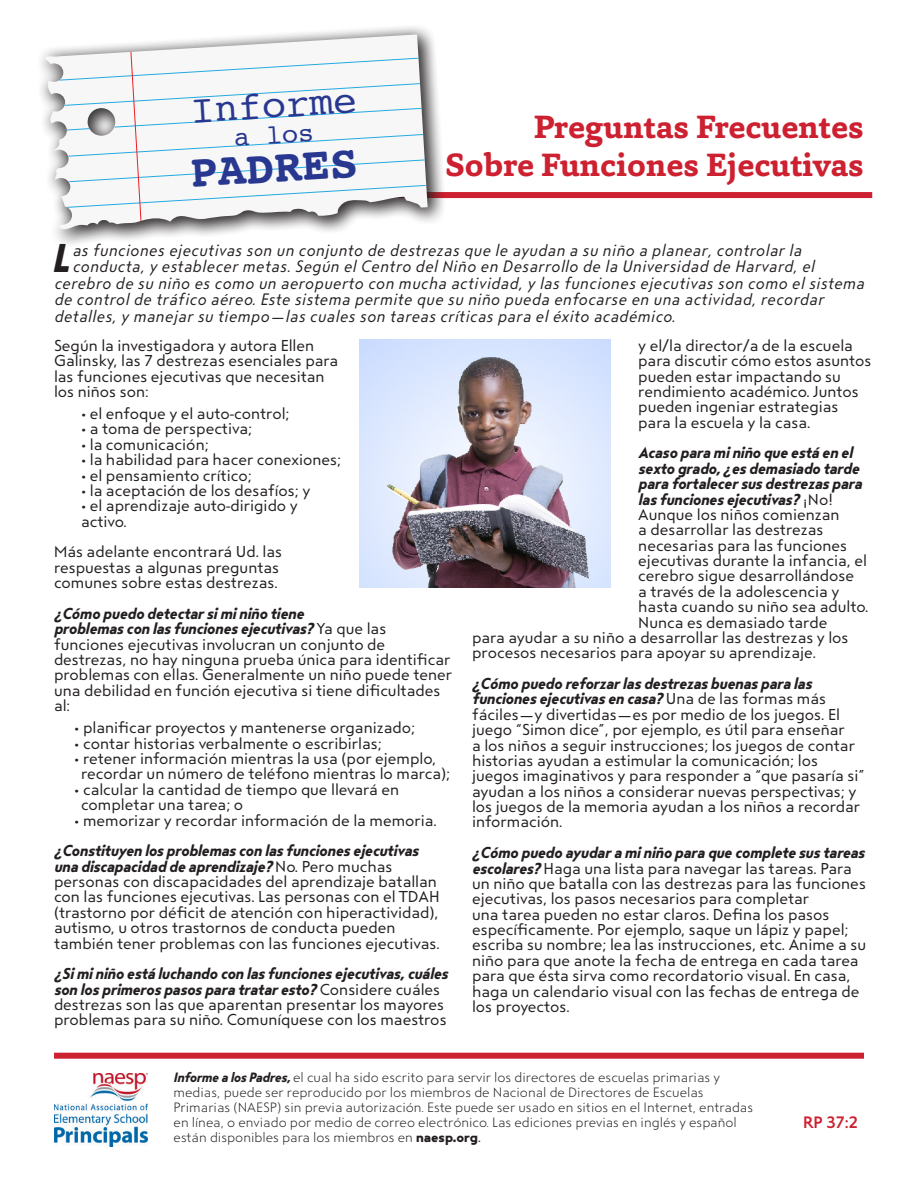
<style>
.page{position:relative;width:918px;height:1188px;background:#fff}
.page>*{position:absolute;margin:0;border:0;box-sizing:border-box;transform-origin:0 0}
.t1{font:700 46.8px "Courier";color:#283890}
.opening_para-short{font:40.05px "Steagal Bo It";color:#231f20}
.t2{font:39.6px "Courier";color:#283890}
.t3{font:700 33px "Capita";color:#cd2030}
.t4{font:26.85px "Courier";color:#283890}
.opening_para-short-2{font:16.5px "Steagal Re It";letter-spacing:.04em;color:#231f20}
.t5{font:16.5px "Steagal Me";color:#cd2030}
.Subheader{font:15.75px/15.3px "Steagal Re";color:#231f20}
.Subheader-2{font:15.75px "Steagal Bo It";color:#231f20}
.t6{font:13.5px/15px "Steagal Li";color:#231f20}
.s1{font-family:"Steagal Bo It"}
.s2{font-family:"Steagal Re"}
.s3{font-family:"Steagal Bo"}
</style>
<div class="page">
<div style="left:76px;top:192px;width:796px;height:6px;background:#cd2030"></div>
<div style="left:54px;top:1053px;width:810px;height:6px;background:#cd2030"></div>
<div style="left:36px;top:24px;width:411px;height:224px;background:#231f20;opacity:.75"></div>
<svg style="left:45px;top:34px;width:383px;height:195px"></svg>
<svg style="left:59px;top:58px;width:367px;height:150px"></svg>
<svg style="left:131px;top:51px;width:10px;height:170px"></svg>
<img style="left:54px;top:1074px;width:94px;height:73px">
<img style="left:360px;top:339px;width:250px;height:249px">
<p class="t2" style="left:189px;top:80px;width:168px;rotate:-4deg">Informe</p>
<p class="t4" style="left:232px;top:117px;width:82px;rotate:-4deg">a los</p>
<p class="t1" style="left:187px;top:135px;width:170px;rotate:-4deg">PADRES</p>
<p class="t3" style="left:534px;top:105px;width:331px">Preguntas Frecuentes</p>
<p class="t3" style="left:445px;top:143px;width:420px">Sobre Funciones Ejecutivas</p>
<p class="opening_para-short" style="left:52px;top:236px;width:18px">L</p>
<p class="opening_para-short-2" style="left:72px;top:241px;width:730px">as funciones ejecutivas son un conjunto de destrezas que le ayudan a su niño a planear, controlar la</p>
<p class="opening_para-short-2" style="left:72px;top:257px;width:743px">conducta, y establecer metas. Según el Centro del Niño en Desarrollo de la Universidad de Harvard, el</p>
<p class="opening_para-short-2" style="left:54px;top:274px;width:812px">cerebro de su niño es como un aeropuerto con mucha actividad, y las funciones ejecutivas son como el sistema</p>
<p class="opening_para-short-2" style="left:54px;top:290px;width:771px">de control de tráfico aéreo. Este sistema permite que su niño pueda enfocarse en una actividad, recordar</p>
<p class="opening_para-short-2" style="left:54px;top:307px;width:622px">detalles, y manejar su tiempo—las cuales son tareas críticas para el éxito académico.</p>
<p class="Subheader" style="left:54px;top:338px;width:286px">Según la investigadora y autora Ellen Galinsky, las 7 destrezas esenciales para las funciones ejecutivas que necesitan los niños son:</p>
<p class="Subheader" style="left:81px;top:406px;width:210px">• el enfoque y el auto-control;</p>
<p class="Subheader" style="left:81px;top:422px;width:173px">• a toma de perspectiva;</p>
<p class="Subheader" style="left:81px;top:437px;width:129px">• la comunicación;</p>
<p class="Subheader" style="left:81px;top:452px;width:262px">• la habilidad para hacer conexiones;</p>
<p class="Subheader" style="left:81px;top:468px;width:172px">• el pensamiento crítico;</p>
<p class="Subheader" style="left:81px;top:483px;width:231px">• la aceptación de los desafíos; y</p>
<p class="Subheader" style="left:81px;top:498px;width:218px">• el aprendizaje auto-dirigido y activo.</p>
<p class="Subheader" style="left:54px;top:545px;width:230px">Más adelante encontrará Ud. las respuestas a algunas preguntas comunes sobre estas destrezas.</p>
<p class="Subheader" style="left:54px;top:606px;width:400px"><span class="s1">¿Cómo puedo detectar si mi niño tiene<br>problemas con las funciones ejecutivas?</span> Ya que las funciones ejecutivas involucran un conjunto de destrezas, no hay ninguna prueba única para identificar problemas con ellas. Generalmente un niño puede tener una debilidad en función ejecutiva si tiene dificultades al:</p>
<p class="Subheader" style="left:74px;top:720px;width:342px">• planificar proyectos y mantenerse organizado;</p>
<p class="Subheader" style="left:74px;top:736px;width:309px">• contar historias verbalmente o escribirlas;</p>
<p class="Subheader" style="left:81px;top:751px;width:371px;text-indent:-7px">• retener información mientras la usa (por ejemplo, recordar un número de teléfono mientras lo marca);</p>
<p class="Subheader" style="left:81px;top:782px;width:320px;text-indent:-7px">• calcular la cantidad de tiempo que llevará en completar una tarea; o</p>
<p class="Subheader" style="left:74px;top:813px;width:364px">• memorizar y recordar información de la memoria.</p>
<p class="Subheader" style="left:54px;top:843px;width:387px"><span class="s1">¿Constituyen los problemas con las funciones ejecutivas una discapacidad de aprendizaje?</span> No. Pero muchas personas con discapacidades del aprendizaje batallan con las funciones ejecutivas. Las personas con el TDAH (trastorno por déficit de atención con hiperactividad), autismo, u otros trastornos de conducta pueden también tener problemas con las funciones ejecutivas.</p>
<p class="Subheader" style="left:54px;top:966px;width:395px"><span class="s1">¿Si mi niño está luchando con las funciones ejecutivas, cuáles son los primeros pasos para tratar esto?</span> Considere cuáles destrezas son las que aparentan presentar los mayores problemas para su niño. Comuníquese con los maestros</p>
<p class="Subheader" style="left:638px;top:338px;width:235px">y el/la director/a de la escuela para discutir cómo estos asuntos pueden estar impactando su rendimiento académico. Juntos pueden ingeniar estrategias para la escuela y la casa.</p>
<p class="Subheader-2" style="left:638px;top:444px;width:216px">Acaso para mi niño que está en el</p>
<p class="Subheader-2" style="left:638px;top:460px;width:222px">sexto grado, ¿es demasiado tarde</p>
<p class="Subheader-2" style="left:638px;top:475px;width:225px">para fortalecer sus destrezas para</p>
<p class="Subheader-2" style="left:638px;top:490px;width:196px">las funciones ejecutivas? <span class="s2">¡No!</span></p>
<p class="Subheader" style="left:638px;top:507px;width:203px">Aunque los niños comienzan</p>
<p class="Subheader" style="left:638px;top:522px;width:187px">a desarrollar las destrezas</p>
<p class="Subheader" style="left:638px;top:538px;width:210px">necesarias para las funciones</p>
<p class="Subheader" style="left:638px;top:553px;width:230px">ejecutivas durante la infancia, el</p>
<p class="Subheader" style="left:638px;top:569px;width:217px">cerebro sigue desarrollándose</p>
<p class="Subheader" style="left:638px;top:584px;width:203px">a través de la adolescencia y</p>
<p class="Subheader" style="left:638px;top:599px;width:231px">hasta cuando su niño sea adulto.</p>
<p class="Subheader" style="left:638px;top:615px;width:191px">Nunca es demasiado tarde</p>
<p class="Subheader" style="left:472px;top:630px;width:378px">para ayudar a su niño a desarrollar las destrezas y los</p>
<p class="Subheader" style="left:472px;top:645px;width:345px">procesos necesarios para apoyar su aprendizaje.</p>
<p class="Subheader" style="left:472px;top:676px;width:394px"><span class="s1">¿Cómo puedo reforzar las destrezas buenas para las funciones ejecutivas en casa?</span> Una de las formas más fáciles—y divertidas—es por medio de los juegos. El juego “Simon dice”, por ejemplo, es útil para enseñar<br>a los niños a seguir instrucciones; los juegos de contar historias ayudan a estimular la comunicación; los juegos imaginativos y para responder a “que pasaría si” ayudan a los niños a considerar nuevas perspectivas; y los juegos de la memoria ayudan a los niños a recordar información.</p>
<p class="Subheader" style="left:472px;top:845px;width:396px"><span class="s1">¿Cómo puedo ayudar a mi niño para que complete sus tareas escolares?</span> Haga una lista para navegar las tareas. Para un niño que batalla con las destrezas para las funciones ejecutivas, los pasos necesarios para completar<br>una tarea pueden no estar claros. Defina los pasos específicamente. Por ejemplo, saque un lápiz y papel; escriba su nombre; lea las instrucciones, etc. Anime a su niño para que anote la fecha de entrega en cada tarea para que ésta sirva como recordatorio visual. En casa, haga un calendario visual con las fechas de entrega de los proyectos.</p>
<p class="t6" style="left:174px;top:1070px;width:548px"><span class="s1">Informe a los Padres,</span> el cual ha sido escrito para servir los directores de escuelas primarias y medias, puede ser reproducido por los miembros de Nacional de Directores de Escuelas</p>
<p class="t6" style="left:174px;top:1100px;width:581px">Primarias (NAESP) sin previa autorización. Este puede ser usado en sitios en el Internet, entradas en línea, o enviado por medio de correo electrónico. Las ediciones previas en inglés y español están disponibles para los miembros en <span class="s3">naesp.org</span><span class="s2">.</span></p>
<p class="t5" style="left:803px;top:1113px;width:56px">RP 37:2</p>
</div>
